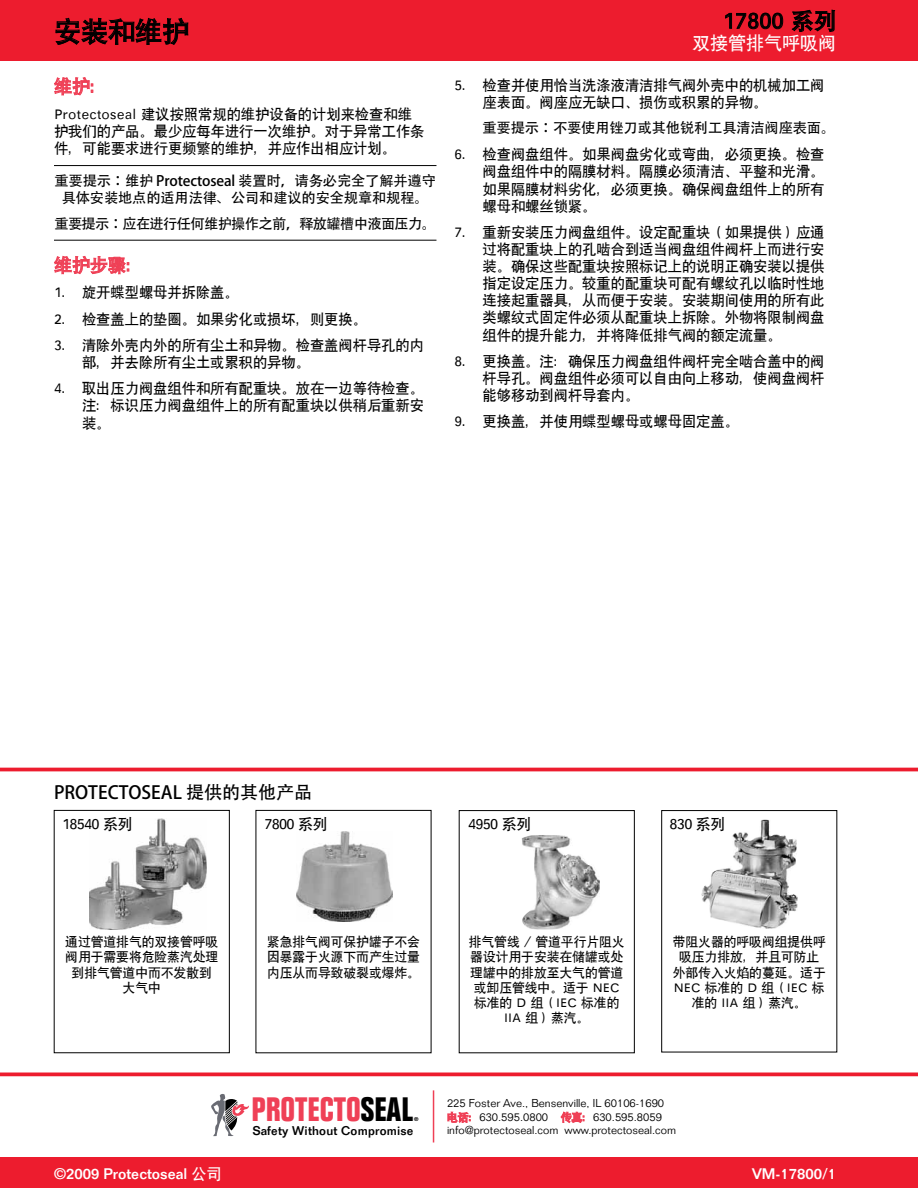
<style>
.page{position:relative;width:918px;height:1188px;background:#fff}
.page>*{position:absolute;margin:0;border:0;box-sizing:border-box;transform-origin:0 0}
.t1{font:700 condensed 33.15px "Folio Std";color:#ef4056}
.t2{font:27px "SIL Hei Med Jian";color:#000}
.t3{font:22.5px "SIL Hei Med Jian";color:#000}
.t4{font:18px "Adobe Heiti Std";color:#000}
.t5{font:18px "SIL Hei Med Jian";color:#fff}
.t6{font:18px "SIL Hei Med Jian";color:#ef4056}
.t7{font:500 15px "Folio Std";color:#fff}
.t8{font:15px "SIL Hei Med Jian";letter-spacing:-.05em;color:#000}
.t9{font:14.25px/17.1px "SIL Hei Med Jian";color:#000;text-align:justify}
.t10{font:14.25px/17.1px "Adobe Heiti Std";letter-spacing:-.01em;color:#000;text-align:center}
.t11{font:14.25px "Adobe Heiti Std";letter-spacing:-.045em;color:#000}
.t12{font:12.75px/15.3px "SIL Hei Med Jian";color:#000;text-align:center}
.t13{font:500 12.45px "Folio Std";letter-spacing:.015em;color:#000}
.t14{font:300 11.25px/13.5px "Folio Std";color:#000}
.t15{font:700 condensed 5.4px "Folio Std";color:#000}
.s1{color:#000}
.s2{font-family:"SIL Hei Med Jian";font-weight:400}
</style>
<div class="page">
<img style="left:522px;top:835px;width:78px;height:94px">
<div style="left:459px;top:810px;width:176px;height:243px;border:1px solid #000"></div>
<img style="left:702px;top:820px;width:96px;height:109px">
<img style="left:297px;top:832px;width:95px;height:89px">
<img style="left:90px;top:819px;width:116px;height:110px">
<div style="left:54px;top:810px;width:176px;height:243px;border:1px solid #000"></div>
<div style="left:0;top:0;width:918px;height:60px;background:#ed1c2e"></div>
<svg style="left:55px;top:17px;width:134px;height:28px"></svg>
<svg style="left:725px;top:12px;width:58px;height:18px"></svg>
<svg style="left:791px;top:9px;width:45px;height:23px"></svg>
<hr style="left:0;top:1073px;width:918px;height:3px;background:#ed1c2e">
<div style="left:0;top:1157px;width:918px;height:31px;background:#ed1c2e"></div>
<svg style="left:211px;top:1094px;width:38px;height:42px"></svg>
<hr style="left:433px;top:1090px;width:1px;height:53px;background:#ef4056">
<hr style="left:0;top:768px;width:918px;height:3px;background:#ed1c2e">
<hr style="left:54px;top:165px;width:382px;height:1px;background:#000">
<hr style="left:54px;top:240px;width:382px;height:1px;background:#000">
<svg style="left:54px;top:77px;width:39px;height:19px"></svg>
<svg style="left:54px;top:239px;width:75px;height:36px"></svg>
<svg style="left:448px;top:1112px;width:22px;height:11px"></svg>
<svg style="left:561px;top:1112px;width:23px;height:11px"></svg>
<h2 class="t2" style="left:54px;top:14px;width:136px">安装和维护</h2>
<h3 class="t3" style="left:723px;top:6px;width:115px">17800 系列</h3>
<p class="t5" style="left:692px;top:31px;width:145px">双接管排气呼吸阀</p>
<p class="t6" style="left:54px;top:74px;width:55px">维护：</p>
<p class="t9" style="left:54px;top:104px;width:372px;text-align:left">Protectoseal 建议按照常规的维护设备的计划来检查和维护我们的产品。最少应每年进行一次维护。对于异常工作条件，可能要求进行更频繁的维护，并应作出相应计划。</p>
<p class="t10" style="left:55px;top:172px;width:383px">重要提示：维护 Protectoseal 装置时，请务必完全了解并遵守具体安装地点的适用法律、公司和建议的安全规章和规程。</p>
<p class="t11" style="left:54px;top:216px;width:383px">重要提示：应在进行任何维护操作之前，释放罐槽中液面压力。</p>
<p class="t6" style="left:54px;top:253px;width:91px">维护步骤：</p>
<p class="t9" style="left:54px;top:283px;width:186px">1. 旋开蝶型螺母并拆除盖。</p>
<p class="t9" style="left:54px;top:309px;width:315px">2. 检查盖上的垫圈。如果劣化或损坏，则更换。</p>
<p class="t9" style="left:82px;top:335px;width:344px;text-indent:-28px">3. 清除外壳内外的所有尘土和异物。检查盖阀杆导孔的内部，并去除所有尘土或累积的异物。</p>
<p class="t9" style="left:82px;top:379px;width:344px;text-indent:-28px">4. 取出压力阀盘组件和所有配重块。放在一边等待检查。注：标识压力阀盘组件上的所有配重块以供稍后重新安装。</p>
<p class="t9" style="left:483px;top:75px;width:343px;text-indent:-28px">5. 检查并使用恰当洗涤液清洁排气阀外壳中的机械加工阀座表面。阀座应无缺口、损伤或积累的异物。</p>
<p class="t10" style="left:483px;top:120px;width:354px">重要提示：不要使用锉刀或其他锐利工具清洁阀座表面。</p>
<p class="t9" style="left:483px;top:145px;width:343px;text-indent:-28px">6. 检查阀盘组件。如果阀盘劣化或弯曲，必须更换。检查阀盘组件中的隔膜材料。隔膜必须清洁、平整和光滑。如果隔膜材料劣化，必须更换。确保阀盘组件上的所有螺母和螺丝锁紧。</p>
<p class="t9" style="left:483px;top:222px;width:343px;text-indent:-28px">7. 重新安装压力阀盘组件。设定配重块（如果提供）应通过将配重块上的孔啮合到适当阀盘组件阀杆上而进行安装。确保这些配重块按照标记上的说明正确安装以提供指定设定压力。较重的配重块可配有螺纹孔以临时性地连接起重器具，从而便于安装。安装期间使用的所有此类螺纹式固定件必须从配重块上拆除。外物将限制阀盘组件的提升能力，并将降低排气阀的额定流量。</p>
<p class="t9" style="left:483px;top:351px;width:343px;text-indent:-28px">8. 更换盖。注：确保压力阀盘组件阀杆完全啮合盖中的阀杆导孔。阀盘组件必须可以自由向上移动，使阀盘阀杆能够移动到阀杆导套内。</p>
<p class="t9" style="left:455px;top:412px;width:286px">9. 更换盖，并使用蝶型螺母或螺母固定盖。</p>
<p class="t4" style="left:54px;top:782px;width:260px">PROTECTOSEAL 提供的其他产品</p>
<p class="t8" style="left:62px;top:814px;width:72px">18540 系列</p>
<p class="t8" style="left:264px;top:814px;width:64px">7800 系列</p>
<p class="t8" style="left:468px;top:814px;width:64px">4950 系列</p>
<p class="t8" style="left:670px;top:814px;width:57px">830 系列</p>
<p class="t12" style="left:65px;top:933px;width:155px">通过管道排气的双接管呼吸阀用于需要将危险蒸汽处理到排气管道中而不发散到大气中</p>
<p class="t12" style="left:267px;top:933px;width:154px;text-align:justify">紧急排气阀可保护罐子不会因暴露于火源下而产生过量内压从而导致破裂或爆炸。</p>
<p class="t12" style="left:469px;top:933px;width:157px">排气管线 / 管道平行片阻火器设计用于安装在储罐或处理罐中的排放至大气的管道或卸压管线中。适于 NEC标准的 D 组（IEC 标准的<br>IIA 组）蒸汽。</p>
<p class="t12" style="left:673px;top:933px;width:154px">带阻火器的呼吸阀组提供呼吸压力排放，并且可防止外部传入火焰的蔓延。适于<br>NEC 标准的 D 组（IEC 标准的 IIA 组）蒸汽。</p>
<h1 class="t1" style="left:252px;top:1091px;width:163px">PROTECTO<span class="s1">SEAL</span></h1>
<p class="t15" style="left:414px;top:1116px;width:6px">®</p>
<p class="t13" style="left:253px;top:1123px;width:162px">Safety Without Compromise</p>
<p class="t14" style="left:479px;top:1097px;width:186px;text-indent:-32px">225 Foster Ave., Bensenville, IL 60106-1690<br>630.595.0800</p>
<p class="t14" style="left:447px;top:1110px;width:231px;text-indent:146px">630.595.8059 info@protectoseal.com www.protectoseal.com</p>
<p class="t7" style="left:54px;top:1164px;width:169px">©2009 Protectoseal <span class="s2">公司</span></p>
<p class="t7" style="left:752px;top:1164px;width:86px">VM-17800/1</p>
</div>
